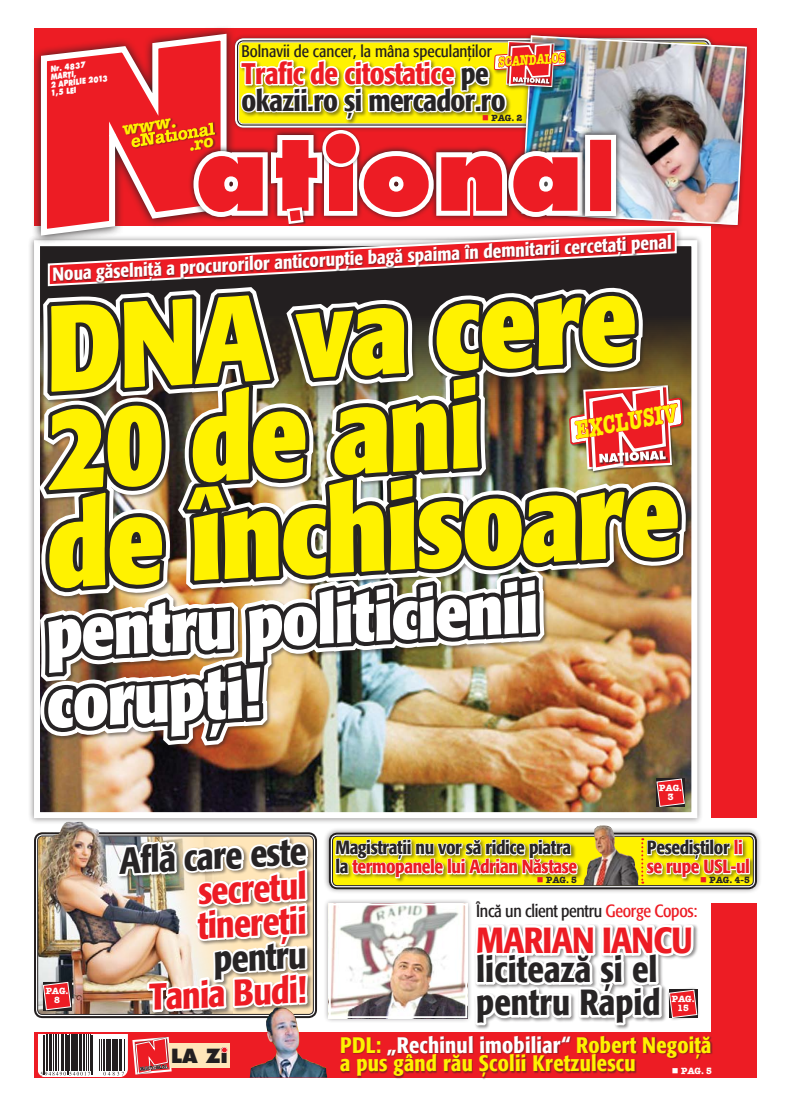
<style>
.page{position:relative;width:791px;height:1106px;background:#fff}
.page>*{position:absolute;margin:0;border:0;box-sizing:border-box;transform-origin:0 0}
.t1{font:700 condensed 120.6px/98px "R Formata";color:#fff200}
.t2{font:100.7px "Futura Extra Bold Rom";color:#ed1c24}
.t3{font:700 condensed 69.8px/69.9px "R Formata";color:#fff}
.t4{font:500 condensed 37.1px/34.4px "R Formata";color:#ed1c24}
.t5{font:500 condensed 37.1px "R Formata";color:#272425}
.t6{font:500 condensed 36.1px/33px "R Formata";color:#272425}
.t7{font:500 condensed 36.1px "R Formata";letter-spacing:-.02em;color:#ed1c24}
.t8{font:500 condensed 29.7px/26.7px "R Formata";letter-spacing:-.02em;color:#272425}
.t9{font:25.4px "American Type Writer Bold Rom";color:#fff200;scale:.73 1}
.t10{font:500 condensed 22.3px/18.7px "R Formata";letter-spacing:.01em;color:#fff200}
.t11{font:19.1px "Futura Extra Bold Rom";color:#231f20}
.t12{font:500 condensed 19px/19px "R Formata";letter-spacing:-.02em;color:#272425}
.t13{font:500 condensed 19px/19px "R Formata";letter-spacing:-.02em;color:#ed1c24}
.t14{font:500 condensed 18.8px "R Formata";color:#fff}
.t15{font:17.6px "R Formata Condensed";letter-spacing:-.02em;color:#231f20}
.t16{font:17.6px "American Type Writer Bold Rom";color:#fff200}
.t17{font:16.6px "R Formata Condensed";color:#231f20}
.t18{font:13.9px "American Type Writer Bold Rom";color:#fff200;scale:.73 1}
.t19{font:9px/9px "American Type Writer Bold Rom";color:#fff;text-align:center}
.t20{font:9px "American Type Writer Bold Rom";color:#272425}
.t21{font:8px/8px "Futura Extra Bold Rom";color:#fff;scale:.8 1}
.s1{color:#ed1c24}
.s2{font-size:70.7px}
.s3{font-size:25.6px}
.s4{color:#272425}
.s5{color:#fff}
</style>
<div class="page">
<div style="left:323px;top:827px;width:468px;height:102px;background:#231f20;opacity:.5"></div>
<div style="left:645px;top:837px;width:143px;height:58px;background:#231f20;opacity:.5"></div>
<div style="left:474px;top:923px;width:289px;height:134px;background:#231f20;opacity:.5"></div>
<div style="left:38px;top:286px;width:753px;height:582px;background:#231f20;opacity:.5"></div>
<svg style="left:751px;top:129px;width:40px;height:182px"></svg>
<img style="left:29px;top:28px;width:722px;height:1051px">
<p class="t21" style="left:47px;top:65px;width:74px;text-indent:3px;rotate:-7deg">Nr. 4837 marţi,<br>2 aprilie 2013<br>1,5 LEI</p>
<p class="t16" style="left:121px;top:119px;width:56px;rotate:-9deg">www.</p>
<p class="t17" style="left:242px;top:42px;width:252px">Bolnavii de cancer, la mâna speculanților</p>
<p class="t18" style="left:497px;top:54px;width:93px;rotate:-4deg">SCANDALOS</p>
<h3 class="t8" style="left:242px;top:61px;width:266px"><span class="s1">Trafic de citostatice</span> pe okazii.ro și mercador.ro</h3>
<p class="t20" style="left:482px;top:112px;width:42px"><span class="s1">■</span> PAG. 2</p>
<h2 class="t2" style="left:195px;top:111px;width:389px">at<span class="s2">I</span>ona</h2>
<p class="t14" style="left:52px;top:264px;width:622px;rotate:-3deg">Noua găselniţă a procurorilor anticorupţie bagă spaima în demnitarii cercetaţi penal</p>
<h1 class="t1" style="left:32px;top:303px;width:636px;rotate:-3deg">DNA va cere<br>20 de ani<br>de închisoare</h1>
<h3 class="t9" style="left:572px;top:415px;width:144px;rotate:-10deg">EXCLU<span class="s3">SIV</span></h3>
<h3 class="t3" style="left:40px;top:600px;width:498px;rotate:-3deg">pentru politicienii corupţi!</h3>
<p class="t19" style="left:46px;top:986px;width:24px">PAG.<br>8</p>
<h3 class="t5" style="left:118px;top:840px;width:189px;rotate:-3deg">Află care este</h3>
<h3 class="t4" style="left:194px;top:875px;width:113px;rotate:-3deg">secretul tinereţii</h3>
<h3 class="t5" style="left:212px;top:939px;width:94px;rotate:-3deg">pentru</h3>
<h3 class="t4" style="left:147px;top:981px;width:159px;rotate:-3deg">Tania Budi!</h3>
<p class="t11" style="left:171px;top:1044px;width:58px">la Zi</p>
<p class="t19" style="left:659px;top:783px;width:24px">PAG.<br>3</p>
<p class="t12" style="left:335px;top:838px;width:243px">Magistrații nu vor să ridice piatra la <span class="s1">termopanele lui Adrian Năstase</span></p>
<p class="t20" style="left:537px;top:873px;width:42px"><span class="s1">■</span> PAG. 5</p>
<p class="t20" style="left:700px;top:873px;width:51px"><span class="s1">■</span> PAG. 4-5</p>
<p class="t13" style="left:647px;top:838px;width:105px"><span class="s4">Pesediștilor</span> li se rupe USL-ul</p>
<p class="t15" style="left:476px;top:901px;width:223px">Încă un client pentru <span class="s1">George Copos:</span></p>
<h3 class="t7" style="left:476px;top:920px;width:215px">Marian Ian cu</h3>
<h3 class="t6" style="left:476px;top:953px;width:186px">licitează şi el pentru Rapid</h3>
<p class="t10" style="left:340px;top:1036px;width:373px">PDL: <span class="s5">„Rechinul imobiliar“</span> Robert Negoiță a pus gând rău Școlii Kretzulescu</p>
<p class="t19" style="left:672px;top:994px;width:24px">PAG.<br>15</p>
<p class="t19" style="left:672px;top:1065px;width:42px">■ PAG. 5</p>
<p class="t19" style="left:706px;top:1066px;width:7px">x</p>
</div>
